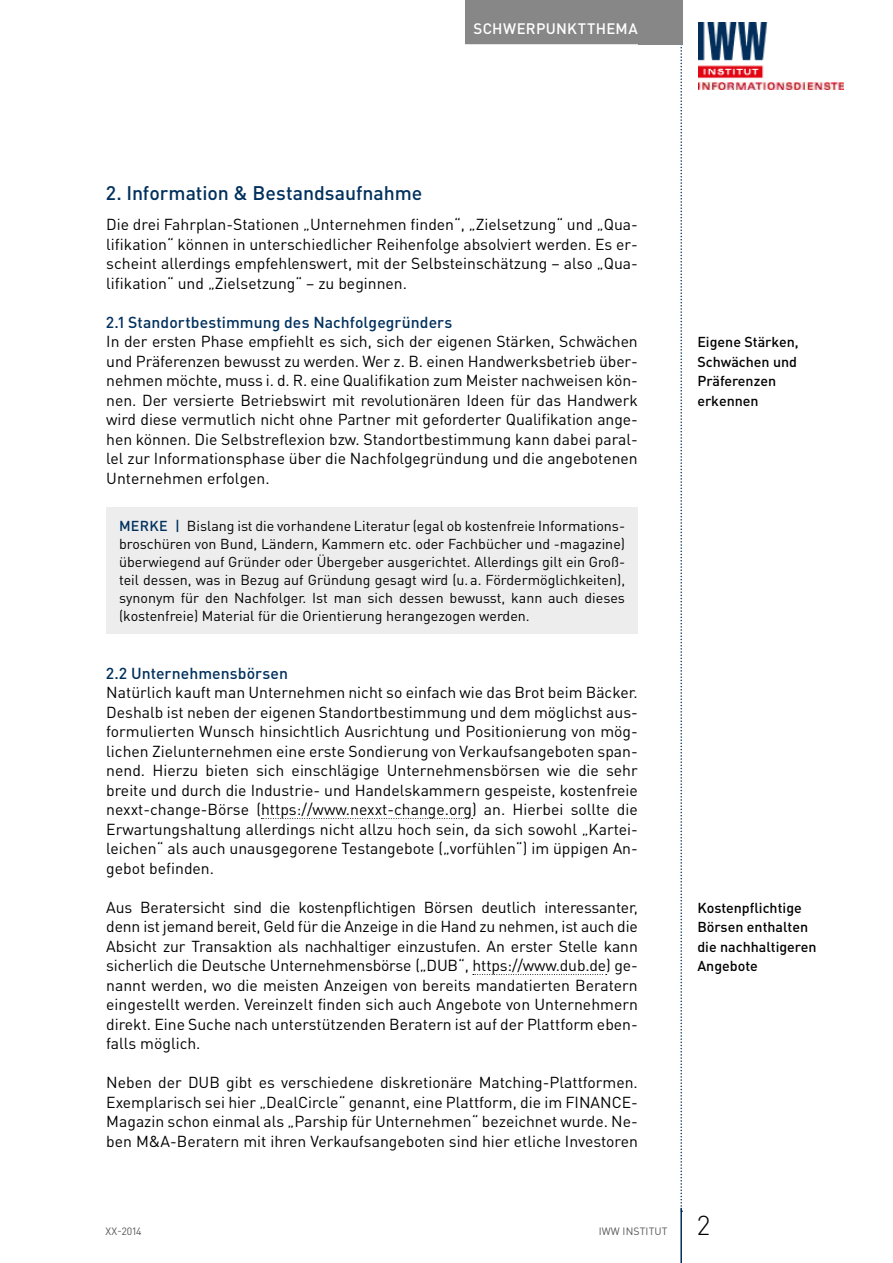
<style>
.page{position:relative;width:893px;height:1263px;background:#fff}
.page>*{position:absolute;margin:0;border:0;box-sizing:border-box;transform-origin:0 0}
.t1{font:300 27px "DIN Pro";color:#000}
.t2{font:500 19.5px "DIN Pro";letter-spacing:-.005em;color:#00305d}
.t3{font:15.75px/19.5px "DIN Pro";color:#000;text-align:justify}
.t4{font:500 15.75px "DIN Pro";letter-spacing:.005em;color:#00305d}
.t5{font:500 15px "DIN Pro";letter-spacing:.025em;color:#fff}
.t6{font:14.25px/18px "DIN Pro";color:#000;text-align:justify}
.t7{font:500 14.25px/19.5px "DIN Pro";color:#000}
.t8{font:10.5px "DIN Pro";letter-spacing:.01em;color:#575756}
.s1{font-weight:500;color:#00305d}
</style>
<div class="page">
<svg style="left:680px;top:44px;width:2px;height:1164px"></svg>
<div style="left:638px;top:0;width:44px;height:44px;background:#878787"></div>
<hr style="left:680px;top:1208px;width:2px;height:55px;background:#00305d">
<div style="left:465px;top:0;width:181px;height:44px;background:#878787"></div>
<img style="left:699px;top:23px;width:144px;height:66px">
<svg style="left:261px;top:818px;width:212px;height:1px"></svg>
<svg style="left:473px;top:974px;width:134px;height:1px"></svg>
<div style="left:106px;top:508px;width:532px;height:126px;background:#ededed"></div>
<p class="t5" style="left:473px;top:18px;width:166px">SCHWERPUNKTTHEMA</p>
<p class="t2" style="left:106px;top:180px;width:318px">2. Information &amp; Bestandsaufnahme</p>
<p class="t3" style="left:106px;top:214px;width:533px">Die drei Fahrplan-Stationen „Unternehmen finden“, „Zielsetzung“ und „Qua&shy;lifikation“ können in unterschiedlicher Reihenfolge absolviert werden. Es er&shy;scheint allerdings empfehlenswert, mit der Selbsteinschätzung – also „Qua&shy;lifikation“ und „Zielsetzung“ – zu beginnen.</p>
<p class="t4" style="left:106px;top:311px;width:348px">2.1 Standortbestimmung des Nachfolgegründers</p>
<p class="t3" style="left:106px;top:331px;width:533px">In der ersten Phase empfiehlt es sich, sich der eigenen Stärken, Schwächen und Präferenzen bewusst zu werden. Wer z. B. einen Handwerksbetrieb über&shy;nehmen möchte, muss i. d. R. eine Qualifikation zum Meister nachweisen kön&shy;nen. Der versierte Betriebswirt mit revolutionären Ideen für das Handwerk wird diese vermutlich nicht ohne Partner mit geforderter Qualifikation ange&shy;hen können. Die Selbstreflexion bzw. Standortbestimmung kann dabei paral&shy;lel zur Informationsphase über die Nachfolgegründung und die angebotenen Unternehmen erfolgen.</p>
<p class="t6" style="left:119px;top:517px;width:508px"><span class="s1">MERKE |</span> Bislang ist die vorhandene Literatur (egal ob kostenfreie Informations&shy;broschüren von Bund, Ländern, Kammern etc. oder Fachbücher und -magazine) überwiegend auf Gründer oder Übergeber ausgerichtet. Allerdings gilt ein Groß&shy;teil dessen, was in Bezug auf Gründung gesagt wird (u.a. Fördermöglichkeiten), synonym für den Nachfolger. Ist man sich dessen bewusst, kann auch dieses (kostenfreie) Material für die Orientierung herangezogen werden.</p>
<p class="t4" style="left:106px;top:662px;width:183px">2.2 Unternehmensbörsen</p>
<p class="t3" style="left:106px;top:682px;width:533px">Natürlich kauft man Unternehmen nicht so einfach wie das Brot beim Bäcker.<br>Deshalb ist neben der eigenen Standortbestimmung und dem möglichst aus&shy;formulierten Wunsch hinsichtlich Ausrichtung und Positionierung von mög&shy;lichen Zielunternehmen eine erste Sondierung von Verkaufsangeboten span&shy;nend. Hierzu bieten sich einschlägige Unternehmensbörsen wie die sehr breite und durch die Industrie- und Handelskammern gespeiste, kostenfreie nexxt-change-Börse (https://www.nexxt-change.org) an. Hierbei sollte die Erwartungshaltung allerdings nicht allzu hoch sein, da sich sowohl „Kartei&shy;leichen“ als auch unausgegorene Testangebote („vorfühlen“) im üppigen An&shy;gebot befinden.</p>
<p class="t3" style="left:106px;top:897px;width:533px">Aus Beratersicht sind die kostenpflichtigen Börsen deutlich interessanter, denn ist jemand bereit, Geld für die Anzeige in die Hand zu nehmen, ist auch die Absicht zur Transaktion als nachhaltiger einzustufen. An erster Stelle kann sicherlich die Deutsche Unternehmensbörse („DUB“, https://www.dub.de) ge&shy;nannt werden, wo die meisten Anzeigen von bereits mandatierten Beratern eingestellt werden. Vereinzelt finden sich auch Angebote von Unternehmern direkt. Eine Suche nach unterstützenden Beratern ist auf der Plattform eben&shy;falls möglich.</p>
<p class="t3" style="left:106px;top:1072px;width:533px">Neben der DUB gibt es verschiedene diskretionäre Matching-Plattformen.<br>Exemplarisch sei hier „DealCircle“ genannt, eine Plattform, die im FINANCE-Magazin schon einmal als „Parship für Unternehmen“ bezeichnet wurde. Ne&shy;ben M&amp;A-Beratern mit ihren Verkaufsangeboten sind hier etliche Investoren</p>
<p class="t7" style="left:697px;top:332px;width:103px">Eigene Stärken,<br>Schwächen und<br>Präferenzen erkennen</p>
<p class="t7" style="left:697px;top:897px;width:121px">Kostenpflichtige<br>Börsen enthalten die nachhaltigeren<br>Angebote</p>
<p class="t8" style="left:106px;top:1224px;width:38px">XX-2014</p>
<p class="t8" style="left:599px;top:1224px;width:70px">IWW INSTITUT</p>
<h1 class="t1" style="left:697px;top:1207px;width:14px">2</h1>
</div>
